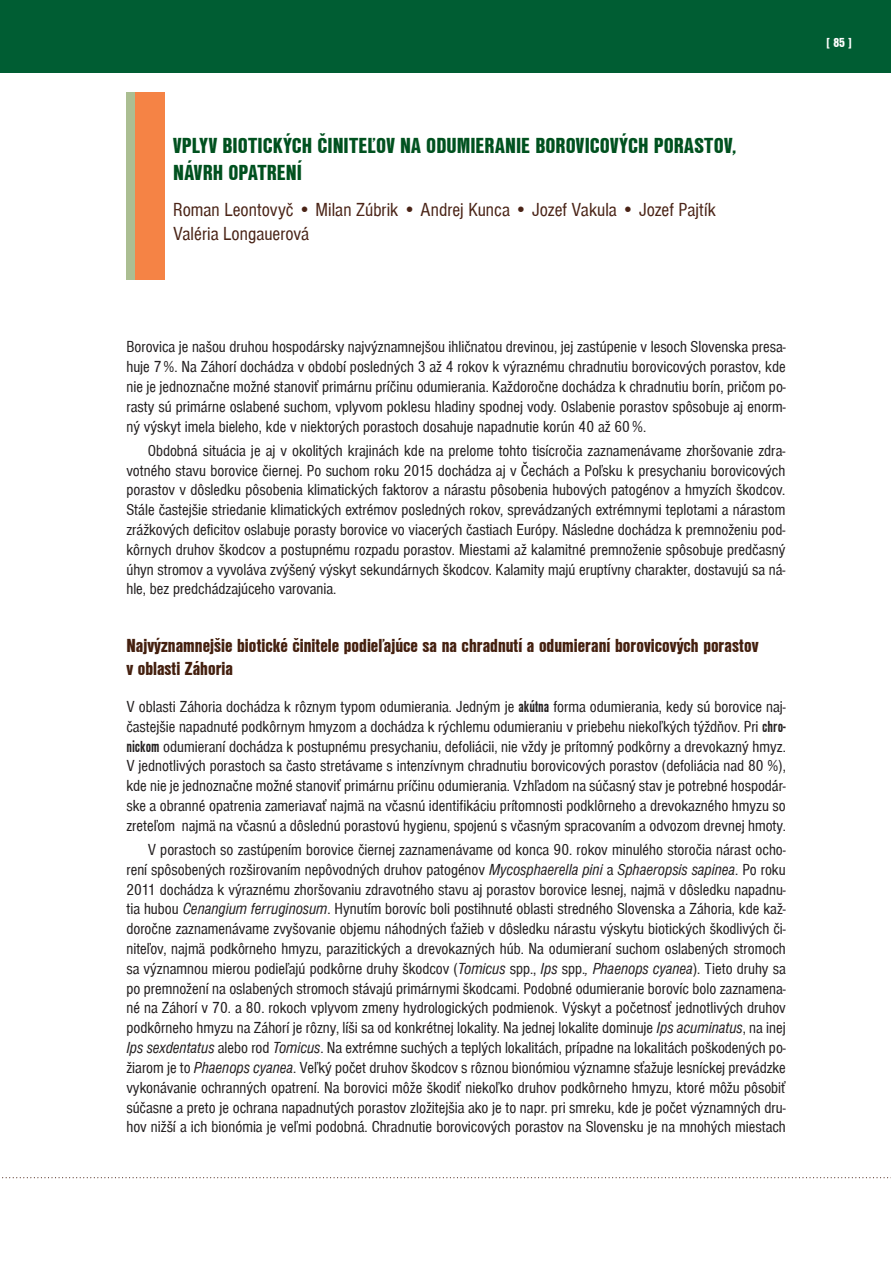
<style>
.page{position:relative;width:891px;height:1261px;background:#fff}
.page>*{position:absolute;margin:0;border:0;box-sizing:border-box;transform-origin:0 0}
.t1{font:900 condensed 22.5px/27px "Nimbus Sans DEE";color:#00511f}
.Nadpis_2{font:900 condensed 19.5px/23.4px "Nimbus Sans DEE";color:#44200f}
.t2{font:condensed 19.5px/23.4px "Nimbus Sans DEE";color:#4a2417}
.Odstavec_-_odsadený{font:condensed 16.5px/19.8px "Nimbus Sans DEE";color:#231f20;text-align:justify}
.t3{font:900 condensed 13.5px "Nimbus Sans DEE";color:#fff}
.s1{font-weight:700}
.s2{font-style:italic}
</style>
<div class="page">
<div style="left:126px;top:92px;width:9px;height:187px;background:#abbe92"></div>
<div style="left:135px;top:92px;width:30px;height:187px;background:#f58345"></div>
<div style="left:0;top:0;width:890px;height:73px;background:#005d33"></div>
<svg style="left:2px;top:1177px;width:889px;height:1px"></svg>
<p class="t1" style="left:173px;top:132px;width:564px">VPLYV BIOTICKÝCH ČINITEĽOV NA ODUMIERANIE BOROVICOVÝCH PORASTOV,<br>NÁVRH OPATRENÍ</p>
<p class="t2" style="left:173px;top:199px;width:544px">Roman Leontovyč • Milan Zúbrik • Andrej Kunca • Jozef Vakula • Jozef Pajtík<br>Valéria Longauerová</p>
<p class="Odstavec_-_odsadený" style="left:126px;top:337px;width:661px">Borovica je našou druhou hospodársky najvýznamnejšou ihličnatou drevinou, jej zastúpenie v lesoch Slovenska presa&shy;huje 7%. Na Záhorí dochádza v období posledných 3 až 4 rokov k výraznému chradnutiu borovicových porastov, kde nie je jednoznačne možné stanoviť primárnu príčinu odumierania. Každoročne dochádza k chradnutiu borín, pričom po&shy;rasty sú primárne oslabené suchom, vplyvom poklesu hladiny spodnej vody. Oslabenie porastov spôsobuje aj enorm&shy;ný výskyt imela bieleho, kde v niektorých porastoch dosahuje napadnutie korún 40 až 60%.</p>
<p class="Odstavec_-_odsadený" style="left:126px;top:440px;width:660px;text-indent:21px">Obdobná situácia je aj v okolitých krajinách kde na prelome tohto tisícročia zaznamenávame zhoršovanie zdra&shy;votného stavu borovice čiernej. Po suchom roku 2015 dochádza aj v Čechách a Poľsku k presychaniu borovicových porastov v dôsledku pôsobenia klimatických faktorov a nárastu pôsobenia hubových patogénov a hmyzích škodcov.<br>Stále častejšie striedanie klimatických extrémov posledných rokov, sprevádzaných extrémnymi teplotami a nárastom zrážkových deficitov oslabuje porasty borovice vo viacerých častiach Európy. Následne dochádza k premnoženiu pod&shy;kôrnych druhov škodcov a postupnému rozpadu porastov. Miestami až kalamitné premnoženie spôsobuje predčasný úhyn stromov a vyvoláva zvýšený výskyt sekundárnych škodcov. Kalamity majú eruptívny charakter, dostavujú sa ná&shy;hle, bez predchádzajúceho varovania.</p>
<p class="Nadpis_2" style="left:126px;top:634px;width:633px">Najvýznamnejšie biotické činitele podieľajúce sa na chradnutí a odumieraní borovicových porastov v oblasti Záhoria</p>
<p class="Odstavec_-_odsadený" style="left:126px;top:697px;width:661px">V oblasti Záhoria dochádza k rôznym typom odumierania. Jedným je <span class="s1">akútna</span> forma odumierania, kedy sú borovice naj&shy;častejšie napadnuté podkôrnym hmyzom a dochádza k rýchlemu odumieraniu v priebehu niekoľkých týždňov. Pri <span class="s1">chro&shy;nickom</span> odumieraní dochádza k postupnému presychaniu, defoliácii, nie vždy je prítomný podkôrny a drevokazný hmyz.<br>V jednotlivých porastoch sa často stretávame s intenzívnym chradnutiu borovicových porastov (defoliácia nad 80 %), kde nie je jednoznačne možné stanoviť primárnu príčinu odumierania. Vzhľadom na súčasný stav je potrebné hospodár&shy;ske a obranné opatrenia zameriavať najmä na včasnú identifikáciu prítomnosti podklôrneho a drevokazného hmyzu so zreteľom najmä na včasnú a dôslednú porastovú hygienu, spojenú s včasným spracovaním a odvozom drevnej hmoty.</p>
<p class="Odstavec_-_odsadený" style="left:126px;top:840px;width:661px;text-indent:21px">V porastoch so zastúpením borovice čiernej zaznamenávame od konca 90. rokov minulého storočia nárast ocho&shy;rení spôsobených rozširovaním nepôvodných druhov patogénov <span class="s2">Mycosphaerella pini</span> a <span class="s2">Sphaeropsis sapinea</span>. Po roku 2011 dochádza k výraznému zhoršovaniu zdravotného stavu aj porastov borovice lesnej, najmä v dôsledku napadnu&shy;tia hubou <span class="s2">Cenangium ferruginosum</span>. Hynutím borovíc boli postihnuté oblasti stredného Slovenska a Záhoria, kde kaž&shy;doročne zaznamenávame zvyšovanie objemu náhodných ťažieb v dôsledku nárastu výskytu biotických škodlivých či&shy;niteľov, najmä podkôrneho hmyzu, parazitických a drevokazných húb. Na odumieraní suchom oslabených stromoch sa významnou mierou podieľajú podkôrne druhy škodcov (<span class="s2">Tomicus</span> spp., <span class="s2">Ips</span> spp.<span class="s2">, Phaenops cyanea</span>). Tieto druhy sa po premnožení na oslabených stromoch stávajú primárnymi škodcami. Podobné odumieranie borovíc bolo zaznamena&shy;né na Záhorí v 70. a 80. rokoch vplyvom zmeny hydrologických podmienok. Výskyt a početnosť jednotlivých druhov podkôrneho hmyzu na Záhorí je rôzny, líši sa od konkrétnej lokality. Na jednej lokalite dominuje <span class="s2">Ips acuminatus</span>, na inej <span class="s2">Ips sexdentatus</span> alebo rod <span class="s2">Tomicus</span>. Na extrémne suchých a teplých lokalitách, prípadne na lokalitách poškodených po&shy;žiarom je to <span class="s2">Phaenops cyanea</span>. Veľký počet druhov škodcov s rôznou bionómiou významne sťažuje lesníckej prevádzke vykonávanie ochranných opatrení. Na borovici môže škodiť niekoľko druhov podkôrneho hmyzu, ktoré môžu pôsobiť súčasne a preto je ochrana napadnutých porastov zložitejšia ako je to napr. pri smreku, kde je počet významných dru&shy;hov nižší a ich bionómia je veľmi podobná. Chradnutie borovicových porastov na Slovensku je na mnohých miestach</p>
<p class="t3" style="left:826px;top:35px;width:27px">[ 85 ]</p>
</div>
